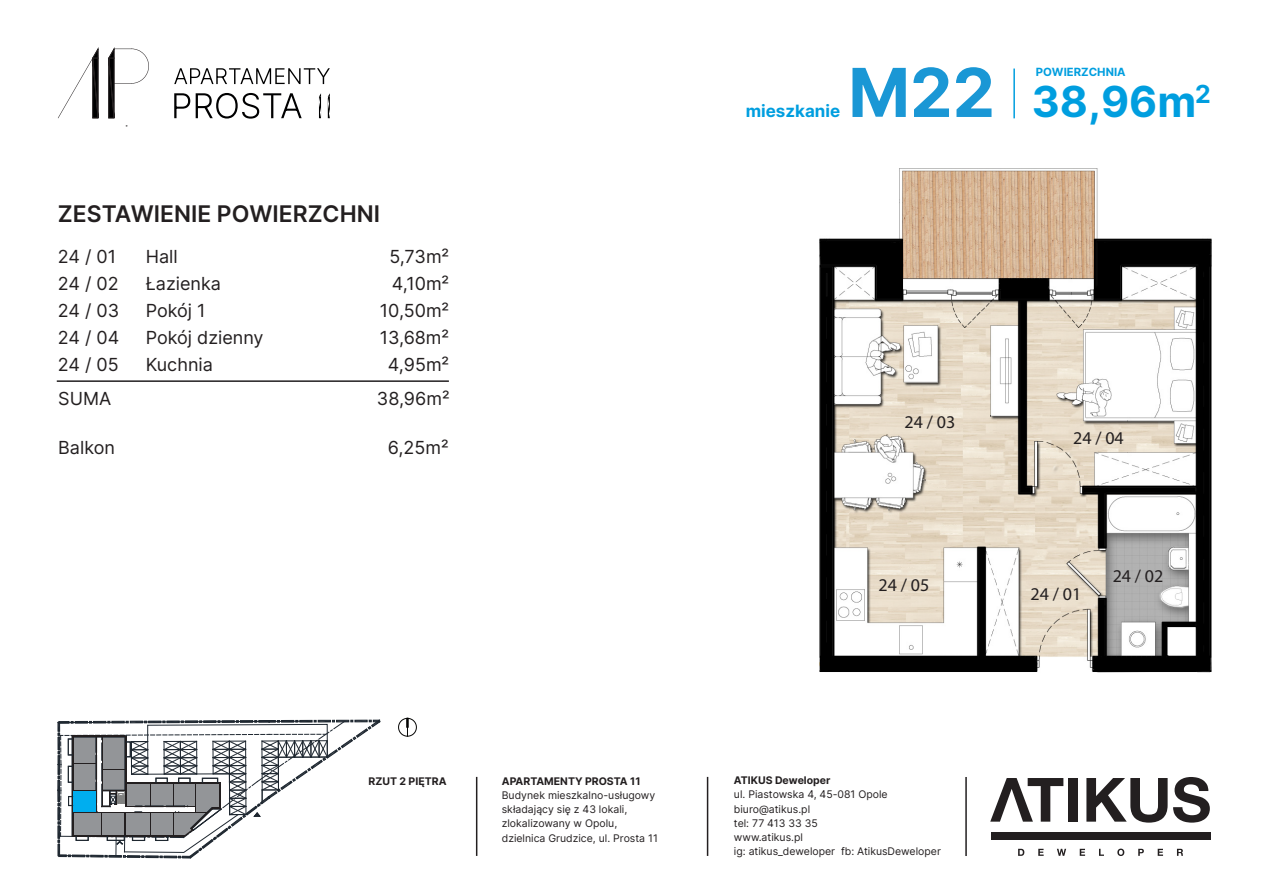
<style>
.page{position:relative;width:1263px;height:893px;background:#fff}
.page>*{position:absolute;margin:0;border:0;box-sizing:border-box;transform-origin:0 0}
.t1{font:700 42.75px "Inter";color:#009edf}
.t2{font:700 24.9px "Inter";color:#009edf}
.t3{font:600 22.95px "Inter";color:#231f20}
.t4{font:18px/27px "Inter";color:#231f20}
.t5{font:18px "Myriad Pro";color:#231f20}
.t6{font:700 16.95px "Inter";color:#009edf}
.t7{font:700 11.25px "Inter";color:#009edf}
.t8{font:10.5px/14.2px "Inter";color:#231f20}
.t9{font:700 10.5px "Inter";color:#231f20}
.s1{font-size:67.5px;color:#1a97d5}
</style>
<div class="page">
<img style="left:819px;top:168px;width:392px;height:504px">
<hr style="left:1013px;top:69px;width:2px;height:49px;background:#009edf">
<div style="left:991px;top:832px;width:219px;height:7px;background:#231f20"></div>
<svg style="left:1018px;top:849px;width:6px;height:7px"></svg>
<svg style="left:1038px;top:849px;width:6px;height:7px"></svg>
<svg style="left:1057px;top:849px;width:9px;height:7px"></svg>
<svg style="left:1080px;top:849px;width:5px;height:7px"></svg>
<svg style="left:1099px;top:849px;width:5px;height:7px"></svg>
<svg style="left:1117px;top:849px;width:7px;height:7px"></svg>
<svg style="left:1138px;top:849px;width:6px;height:7px"></svg>
<svg style="left:1158px;top:849px;width:5px;height:7px"></svg>
<svg style="left:1177px;top:849px;width:6px;height:7px"></svg>
<svg style="left:990px;top:778px;width:73px;height:44px"></svg>
<div style="left:1068px;top:778px;width:10px;height:44px;background:#231f20"></div>
<svg style="left:1086px;top:778px;width:81px;height:45px"></svg>
<svg style="left:1173px;top:777px;width:37px;height:46px"></svg>
<hr style="left:965px;top:777px;width:2px;height:79px;background:#231f20">
<hr style="left:707px;top:777px;width:1px;height:79px;background:#231f20">
<hr style="left:476px;top:777px;width:1px;height:79px;background:#231f20">
<hr style="left:57px;top:380px;width:392px;height:2px;background:#231f20">
<svg style="left:398px;top:718px;width:19px;height:19px"></svg>
<svg style="left:58px;top:719px;width:323px;height:140px"></svg>
<div style="left:69px;top:796px;width:4px;height:10px;border:1px solid #1e2730"></div>
<svg style="left:174px;top:68px;width:156px;height:16px"></svg>
<svg style="left:319px;top:93px;width:2px;height:25px"></svg>
<svg style="left:328px;top:93px;width:2px;height:25px"></svg>
<svg style="left:174px;top:93px;width:16px;height:25px"></svg>
<svg style="left:196px;top:93px;width:106px;height:26px"></svg>
<svg style="left:58px;top:48px;width:41px;height:71px"></svg>
<svg style="left:108px;top:48px;width:41px;height:71px"></svg>
<h3 class="t3" style="left:58px;top:197px;width:324px">ZESTAWIENIE POWIERZCHNI</h3>
<h3 class="t4" style="left:58px;top:242px;width:63px">24 / 01<br>24 / 02<br>24 / 03<br>24 / 04<br>24 / 05</h3>
<h3 class="t4" style="left:146px;top:242px;width:119px">Hall<br>Łazienka<br>Pokój 1<br>Pokój dzienny<br>Kuchnia</h3>
<h3 class="t4" style="left:380px;top:242px;width:71px;text-align:right">5,73m²<br>4,10m²<br>10,50m²<br>13,68m²<br>4,95m²</h3>
<h3 class="t4" style="left:58px;top:384px;width:54px">SUMA</h3>
<h3 class="t4" style="left:377px;top:384px;width:74px">38,96m²</h3>
<h3 class="t4" style="left:388px;top:433px;width:62px">6,25m²</h3>
<h3 class="t4" style="left:58px;top:433px;width:58px">Balkon</h3>
<h3 class="t6" style="left:746px;top:98px;width:96px">mieszkanie</h3>
<h1 class="t1" style="left:848px;top:71px;width:350px"><span class="s1">M22</span> 38,96m</h1>
<p class="t7" style="left:1036px;top:64px;width:91px">POWIERZCHNIA</p>
<h2 class="t2" style="left:1195px;top:76px;width:17px">2</h2>
<h3 class="t5" style="left:904px;top:411px;width:52px">24 / 03</h3>
<h3 class="t5" style="left:879px;top:574px;width:52px">24 / 05</h3>
<h3 class="t5" style="left:1073px;top:427px;width:52px">24 / 04</h3>
<h3 class="t5" style="left:1030px;top:583px;width:52px">24 / 01</h3>
<h3 class="t5" style="left:1113px;top:565px;width:52px">24 / 02</h3>
<p class="t9" style="left:369px;top:774px;width:79px">RZUT 2 PIĘTRA</p>
<p class="t9" style="left:734px;top:773px;width:98px">ATIKUS Deweloper</p>
<p class="t8" style="left:734px;top:787px;width:208px">ul. Piastowska 4, 45-081 Opole biuro@atikus.pl<br>tel: 77 413 33 35<br>www.atikus.pl<br>ig: atikus_deweloper fb: AtikusDeweloper</p>
<p class="t9" style="left:502px;top:773px;width:140px">APARTAMENTY PROSTA 11</p>
<p class="t8" style="left:502px;top:788px;width:158px">Budynek mieszkalno-usługowy składający się z 43 lokali, zlokalizowany w Opolu, dzielnica Grudzice, ul. Prosta 11</p>
</div>
